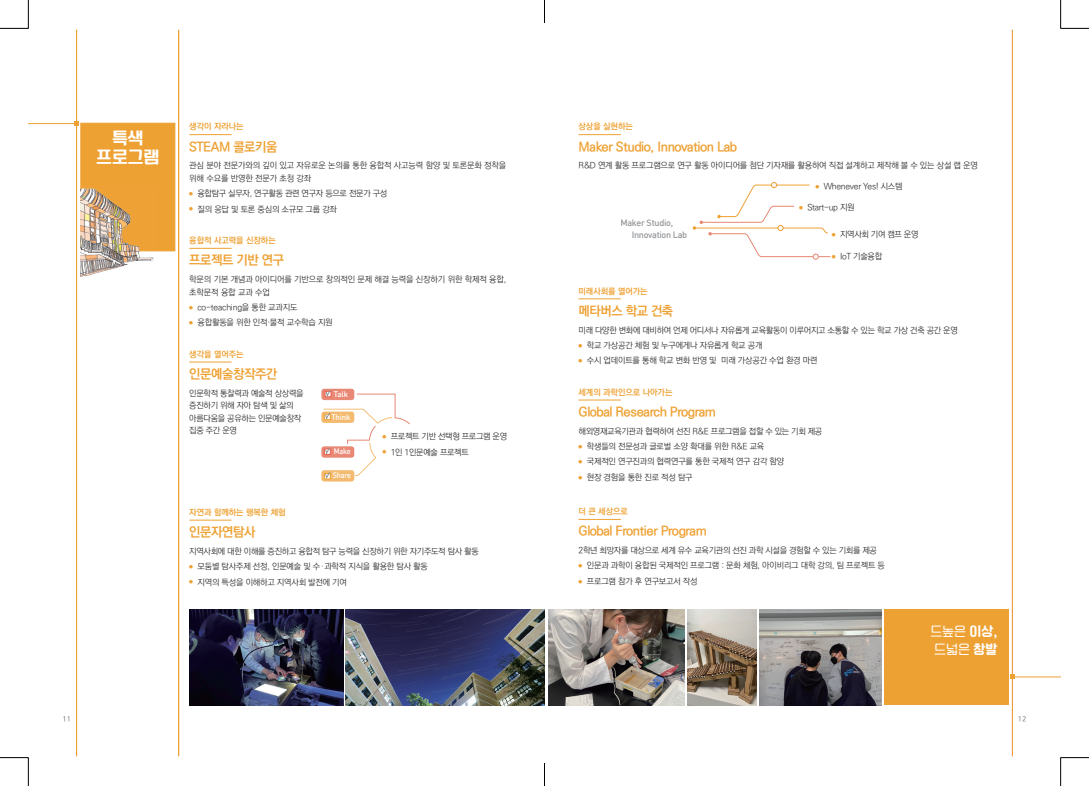
<style>
.page{position:relative;width:1089px;height:786px;background:#fff}
.page>*{position:absolute;margin:0;border:0;box-sizing:border-box;transform-origin:0 0}
._01__차례__단원제목{font:16.5px "TT Neverland L";color:#fff;scale:.96 1}
._04__특색프로그램__단락제목{font:700 13px "Ko Pub World Dotum";letter-spacing:-.03em;color:#eea133}
.t1{font:12.5px "TT Omni Gulim M";letter-spacing:-.01em;color:#fff}
.t2{font:500 9px "DIN";letter-spacing:-.03em;color:#939598}
.공통__기본폰트{font:300 8.5px/12.5px "Ko Pub World Dotum";letter-spacing:-.02em;color:#231f20}
.t3{font:700 8.5px "Ko Pub World Dotum";color:#eea133}
.본문_내용{font:500 8px "DIN";letter-spacing:-.02em;color:#fff}
.본문_내용-2{font:500 8px "DIN";letter-spacing:-.02em;color:#fff;scale:.9 1}
.t4{font:7px "Rix M Go L";color:#57585a}
.s1{font-size:4.2px;color:#eea133}
.s2{font-family:"TT Omni Gulim H"}
</style>
<div class="page">
<hr style="left:28px;top:123px;width:49px;height:1px;background:#eea133">
<hr style="left:1012px;top:676px;width:48px;height:1px;background:#eea133">
<hr style="left:76px;top:30px;width:1px;height:725px;background:#eea133">
<hr style="left:178px;top:30px;width:1px;height:725px;background:#eea133">
<hr style="left:1012px;top:30px;width:1px;height:725px;background:#eea133">
<svg style="left:74px;top:121px;width:5px;height:5px"></svg>
<img style="left:81px;top:124px;width:94px;height:153px">
<hr style="left:578px;top:134px;width:43px;height:1px;background:#eea133">
<svg style="left:692px;top:182px;width:138px;height:77px"></svg>
<hr style="left:578px;top:298px;width:43px;height:1px;background:#eea133">
<hr style="left:578px;top:399px;width:43px;height:1px;background:#eea133">
<hr style="left:578px;top:519px;width:43px;height:1px;background:#eea133">
<hr style="left:189px;top:134px;width:42px;height:1px;background:#eea133">
<hr style="left:189px;top:248px;width:42px;height:1px;background:#eea133">
<hr style="left:189px;top:361px;width:42px;height:1px;background:#eea133">
<hr style="left:189px;top:519px;width:42px;height:1px;background:#eea133">
<div style="left:321px;top:388px;width:33px;height:12px;background:#e98875;border-radius:3px"></div>
<div style="left:321px;top:411px;width:33px;height:12px;background:#f4bb70;border-radius:3px"></div>
<div style="left:321px;top:446px;width:33px;height:11px;background:#e98875;border-radius:3px"></div>
<svg style="left:321px;top:470px;width:33px;height:11px"></svg>
<svg style="left:323px;top:389px;width:87px;height:90px"></svg>
<div style="left:884px;top:609px;width:124px;height:95px;background:#eea133"></div>
<img style="left:189px;top:609px;width:154px;height:95px">
<img style="left:346px;top:609px;width:198px;height:95px">
<img style="left:687px;top:609px;width:69px;height:95px">
<img style="left:759px;top:609px;width:122px;height:95px">
<img style="left:549px;top:609px;width:136px;height:95px">
<svg style="left:0;top:0;width:29px;height:29px"></svg>
<svg style="left:0;top:757px;width:29px;height:28px"></svg>
<svg style="left:1060px;top:0;width:28px;height:29px"></svg>
<svg style="left:1060px;top:757px;width:28px;height:28px"></svg>
<svg style="left:544px;top:0;width:1px;height:22px"></svg>
<svg style="left:544px;top:763px;width:1px;height:22px"></svg>
<p class="_01__차례__단원제목" style="left:112px;top:129px;width:34px">특색</p>
<p class="_01__차례__단원제목" style="left:96px;top:149px;width:67px">프로그램</p>
<p class="t3" style="left:189px;top:120px;width:56px">생각이 자라나는</p>
<p class="_04__특색프로그램__단락제목" style="left:189px;top:137px;width:90px">STEAM 콜로키움</p>
<p class="공통__기본폰트" style="left:189px;top:160px;width:318px">관심 분야 전문가와의 깊이 있고 자유로운 논의를 통한 융합적 사고능력 함양 및 토론문화 정착을 위해 수요를 반영한 전문가 초청 강좌</p>
<p class="공통__기본폰트" style="left:189px;top:187px;width:199px"><sup>●</sup> 융합탐구 실무자, 연구활동 관련 연구자 등으로 전문가 구성</p>
<p class="공통__기본폰트" style="left:189px;top:203px;width:149px"><sup>●</sup> 질의 응답 및 토론 중심의 소규모 그룹 강좌</p>
<p class="t3" style="left:189px;top:234px;width:88px">융합적 사고력을 신장하는</p>
<p class="_04__특색프로그램__단락제목" style="left:189px;top:251px;width:96px">프로젝트 기반 연구</p>
<p class="공통__기본폰트" style="left:189px;top:273px;width:318px">학문의 기본 개념과 아이디어를 기반으로 창의적인 문제 해결 능력을 신장하기 위한 학제적 융합, 초학문적 융합 교과 수업</p>
<p class="공통__기본폰트" style="left:189px;top:301px;width:110px"><sup>●</sup> co-teaching을 통한 교과지도</p>
<p class="공통__기본폰트" style="left:189px;top:316px;width:145px"><span class="s1">●</span> 융합활동을 위한 인적·물적 교수학습 지원</p>
<p class="t3" style="left:189px;top:348px;width:56px">생각을 열어주는</p>
<p class="_04__특색프로그램__단락제목" style="left:189px;top:364px;width:89px">인문예술창작주간</p>
<p class="공통__기본폰트" style="left:189px;top:387px;width:116px">인문학적 통찰력과 예술적 상상력을</p>
<p class="공통__기본폰트" style="left:189px;top:399px;width:106px">증진하기 위해 자아 탐색 및 삶의</p>
<p class="공통__기본폰트" style="left:189px;top:412px;width:114px">아름다움을 공유하는 인문예술창작</p>
<p class="공통__기본폰트" style="left:189px;top:424px;width:49px">집중 주간 운영</p>
<p class="본문_내용" style="left:334px;top:388px;width:16px">Talk</p>
<p class="본문_내용" style="left:331px;top:411px;width:21px">Think</p>
<p class="본문_내용-2" style="left:334px;top:446px;width:20px">Make</p>
<p class="본문_내용-2" style="left:333px;top:470px;width:22px">Share</p>
<p class="공통__기본폰트" style="left:382px;top:430px;width:126px"><span class="s1">●</span> 프로젝트 기반 선택형 프로그램 운영</p>
<p class="공통__기본폰트" style="left:382px;top:446px;width:88px"><span class="s1">●</span> 1인 1인문예술 프로젝트</p>
<p class="t3" style="left:189px;top:506px;width:98px">자연과 함께하는 행복한 체험</p>
<p class="_04__특색프로그램__단락제목" style="left:189px;top:522px;width:68px">인문자연탐사</p>
<p class="공통__기본폰트" style="left:189px;top:545px;width:291px">지역사회에 대한 이해를 증진하고 융합적 탐구 능력을 신장하기 위한 자기주도적 탐사 활동</p>
<p class="공통__기본폰트" style="left:189px;top:560px;width:240px"><span class="s1">●</span> 모둠별 탐사주제 선정, 인문예술 및 수·과학적 지식을 활용한 탐사 활동</p>
<p class="공통__기본폰트" style="left:189px;top:575px;width:159px"><sup>●</sup> 지역의 특성을 이해하고 지역사회 발전에 기여</p>
<p class="t3" style="left:578px;top:120px;width:56px">상상을 실현하는</p>
<p class="_04__특색프로그램__단락제목" style="left:578px;top:137px;width:160px">Maker Studio, Innovation Lab</p>
<p class="공통__기본폰트" style="left:578px;top:160px;width:401px">R&amp;D 연계 활동 프로그램으로 연구 활동 아이디어를 첨단 기자재를 활용하여 직접 설계하고 제작해 볼 수 있는 상설 랩 운영</p>
<p class="공통__기본폰트" style="left:815px;top:180px;width:89px"><sup>●</sup> Whenever Yes! 시스템</p>
<p class="t2" style="left:620px;top:217px;width:54px">Maker Studio,</p>
<p class="t2" style="left:631px;top:229px;width:57px">Innovation Lab</p>
<p class="공통__기본폰트" style="left:799px;top:201px;width:57px"><sup>●</sup> Start-up 지원</p>
<p class="공통__기본폰트" style="left:831px;top:228px;width:88px"><span class="s1">●</span> 지역사회 기여 캠프 운영</p>
<p class="공통__기본폰트" style="left:831px;top:250px;width:52px"><sup>●</sup> IoT 기술융합</p>
<p class="t3" style="left:578px;top:284px;width:71px">미래사회를 열어가는</p>
<p class="_04__특색프로그램__단락제목" style="left:578px;top:301px;width:96px">메타버스 학교 건축</p>
<p class="공통__기본폰트" style="left:578px;top:324px;width:381px">미래 다양한 변화에 대비하여 언제 어디서나 자유롭게 교육활동이 이루어지고 소통할 수 있는 학교 가상 건축 공간 운영</p>
<p class="공통__기본폰트" style="left:578px;top:339px;width:185px"><span class="s1">●</span> 학교 가상공간 체험 및 누구에게나 자유롭게 학교 공개</p>
<p class="공통__기본폰트" style="left:578px;top:354px;width:240px"><span class="s1">●</span> 수시 업데이트를 통해 학교 변화 반영 및 미래 가상공간 수업 환경 마련</p>
<p class="t3" style="left:578px;top:386px;width:95px">세계의 과학인으로 나아가는</p>
<p class="_04__특색프로그램__단락제목" style="left:578px;top:402px;width:139px">Global Research Program</p>
<p class="공통__기본폰트" style="left:578px;top:425px;width:245px">해외영재교육기관과 협력하여 선진 R&amp;E 프로그램을 접할 수 있는 기회 제공</p>
<p class="공통__기본폰트" style="left:578px;top:440px;width:187px"><span class="s1">●</span> 학생들의 전문성과 글로벌 소양 확대를 위한 R&amp;E 교육</p>
<p class="공통__기본폰트" style="left:578px;top:455px;width:207px"><sup>●</sup> 국제적인 연구진과의 협력연구를 통한 국제적 연구 감각 함양</p>
<p class="공통__기본폰트" style="left:578px;top:471px;width:116px"><span class="s1">●</span> 현장 경험을 통한 진로 적성 탐구</p>
<p class="t3" style="left:578px;top:505px;width:51px">더 큰 세상으로</p>
<p class="_04__특색프로그램__단락제목" style="left:578px;top:521px;width:130px">Global Frontier Program</p>
<p class="공통__기본폰트" style="left:578px;top:544px;width:300px">2학년 희망자를 대상으로 세계 유수 교육기관의 선진 과학 시설을 경험할 수 있는 기회를 제공</p>
<p class="공통__기본폰트" style="left:578px;top:559px;width:308px"><span class="s1">●</span> 인문과 과학이 융합된 국제적인 프로그램 : 문화 체험, 아이비리그 대학 강의, 팀 프로젝트 등</p>
<p class="공통__기본폰트" style="left:578px;top:575px;width:121px"><span class="s1">●</span> 프로그램 참가 후 연구보고서 작성</p>
<p class="t1" style="left:930px;top:624px;width:69px">드높은 <span class="s2">이상,</span></p>
<p class="t1" style="left:934px;top:642px;width:65px">드넓은 <span class="s2">창발</span></p>
<p class="t4" style="left:63px;top:715px;width:10px">11</p>
<p class="t4" style="left:1018px;top:715px;width:10px">12</p>
</div>
